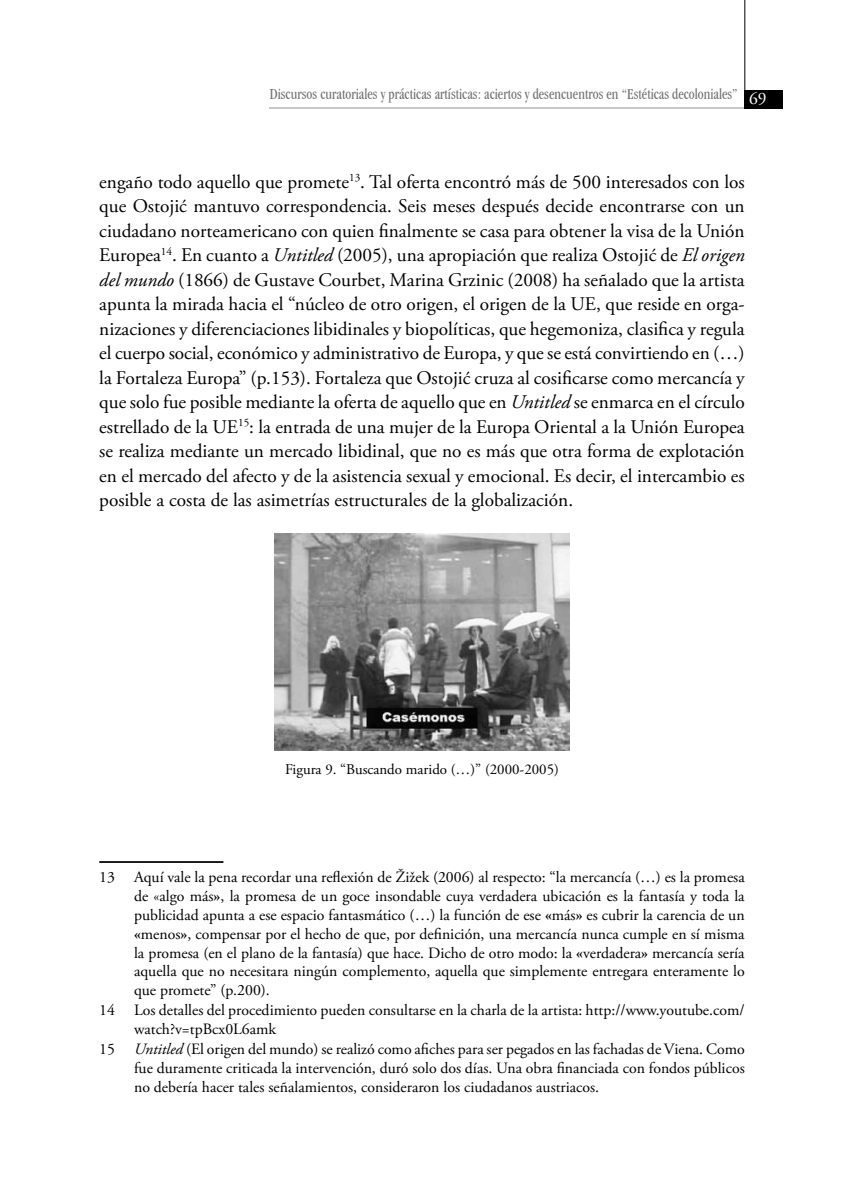
<style>
.page{position:relative;width:844px;height:1191px;background:#fff}
.page>*{position:absolute;margin:0;border:0;box-sizing:border-box;transform-origin:0 0}
.t1{font:19.25px/24.5px "Adobe Garamond Pro";color:#000;text-align:justify}
.t2{font:17.5px "Adobe Garamond Pro";color:#fff}
.t3{font:15.75px "Adobe Garamond Pro";color:#000}
.t4{font:condensed 15.75px "Garamond IT Cby BT";color:#707172;scale:.9 1}
.t5{font:14.88px "Adobe Garamond Pro";color:#000}
.s1{font-style:italic}
.s2{font-weight:700}
</style>
<div class="page">
<hr style="left:269px;top:107px;width:475px;height:2px;background:#c6c7c8">
<div style="left:744px;top:90px;width:39px;height:19px;background:#000"></div>
<hr style="left:744px;top:0;width:1px;height:109px;background:#000">
<img style="left:275px;top:534px;width:294px;height:217px">
<hr style="left:99px;top:861px;width:124px;height:2px;background:#000">
<p class="t4" style="left:270px;top:85px;width:521px">Discursos curatoriales y prácticas artísticas: aciertos y desencuentros en “Estéticas decoloniales”</p>
<p class="t2" style="left:748px;top:88px;width:19px">69</p>
<p class="t1" style="left:99px;top:170px;width:647px">engaño todo aquello que promete<sup>13</sup>. Tal oferta encontró más de 500 interesados con los que Ostojić mantuvo correspondencia. Seis meses después decide encontrarse con un ciudadano norteamericano con quien finalmente se casa para obtener la visa de la Unión Europea<sup>14</sup>. En cuanto a <span class="s1">Untitled</span> (2005), una apropiación que realiza Ostojić de <span class="s1">El origen del mundo</span> (1866) de Gustave Courbet, Marina Grzinic (2008) ha señalado que la artista apunta la mirada hacia el “núcleo de otro origen, el origen de la UE, que reside en orga&shy;nizaciones y diferenciaciones libidinales y biopolíticas, que hegemoniza, clasifica y regula el cuerpo social, económico y administrativo de Europa, y que se está convirtiendo en (…) la Fortaleza Europa” (p.153). Fortaleza que Ostojić cruza al cosificarse como mercancía y que solo fue posible mediante la oferta de aquello que en <span class="s1">Untitled</span> se enmarca en el círculo estrellado de la UE<sup>15</sup>: la entrada de una mujer de la Europa Oriental a la Unión Europea se realiza mediante un mercado libidinal, que no es más que otra forma de explotación en el mercado del afecto y de la asistencia sexual y emocional. Es decir, el intercambio es posible a costa de las asimetrías estructurales de la globalización.</p>
<p class="t5" style="left:285px;top:760px;width:275px">Figura 9. “Buscando marido (…)” (2000-2005)</p>
<p class="t3" style="left:99px;top:867px;width:646px">13 Aquí vale la pena recordar una reflexión de Žižek (2006) al respecto: “la mercancía (…) es la promesa</p>
<p class="t3" style="left:134px;top:886px;width:612px">de «algo más<span class="s2">»</span>, la promesa de un goce insondable cuya verdadera ubicación es la fantasía y toda la</p>
<p class="t3" style="left:134px;top:905px;width:612px">publicidad apunta a ese espacio fantasmático (…) la función de ese <span class="s2">«</span>más<span class="s2">»</span> es cubrir la carencia de un</p>
<p class="t3" style="left:134px;top:924px;width:612px"><span class="s2">«</span>menos<span class="s2">»</span>, compensar por el hecho de que, por definición, una mercancía nunca cumple en sí misma</p>
<p class="t3" style="left:134px;top:943px;width:612px">la promesa (en el plano de la fantasía) que hace. Dicho de otro modo: la <span class="s2">«</span>verdadera<span class="s2">»</span> mercancía sería</p>
<p class="t3" style="left:134px;top:962px;width:612px">aquella que no necesitara ningún complemento, aquella que simplemente entregara enteramente lo</p>
<p class="t3" style="left:134px;top:980px;width:137px">que promete” (p.200).</p>
<p class="t3" style="left:99px;top:1000px;width:646px">14 Los detalles del procedimiento pueden consultarse en la charla de la artista: http://www.youtube.com/</p>
<p class="t3" style="left:134px;top:1019px;width:144px">watch?v=tpBcx0L6amk</p>
<p class="t3" style="left:99px;top:1039px;width:646px">15 <span class="s1">Untitled</span> (El origen del mundo) se realizó como afiches para ser pegados en las fachadas de Viena. Como</p>
<p class="t3" style="left:134px;top:1058px;width:612px">fue duramente criticada la intervención, duró solo dos días. Una obra financiada con fondos públicos</p>
<p class="t3" style="left:134px;top:1077px;width:466px">no debería hacer tales señalamientos, consideraron los ciudadanos austriacos.</p>
</div>
